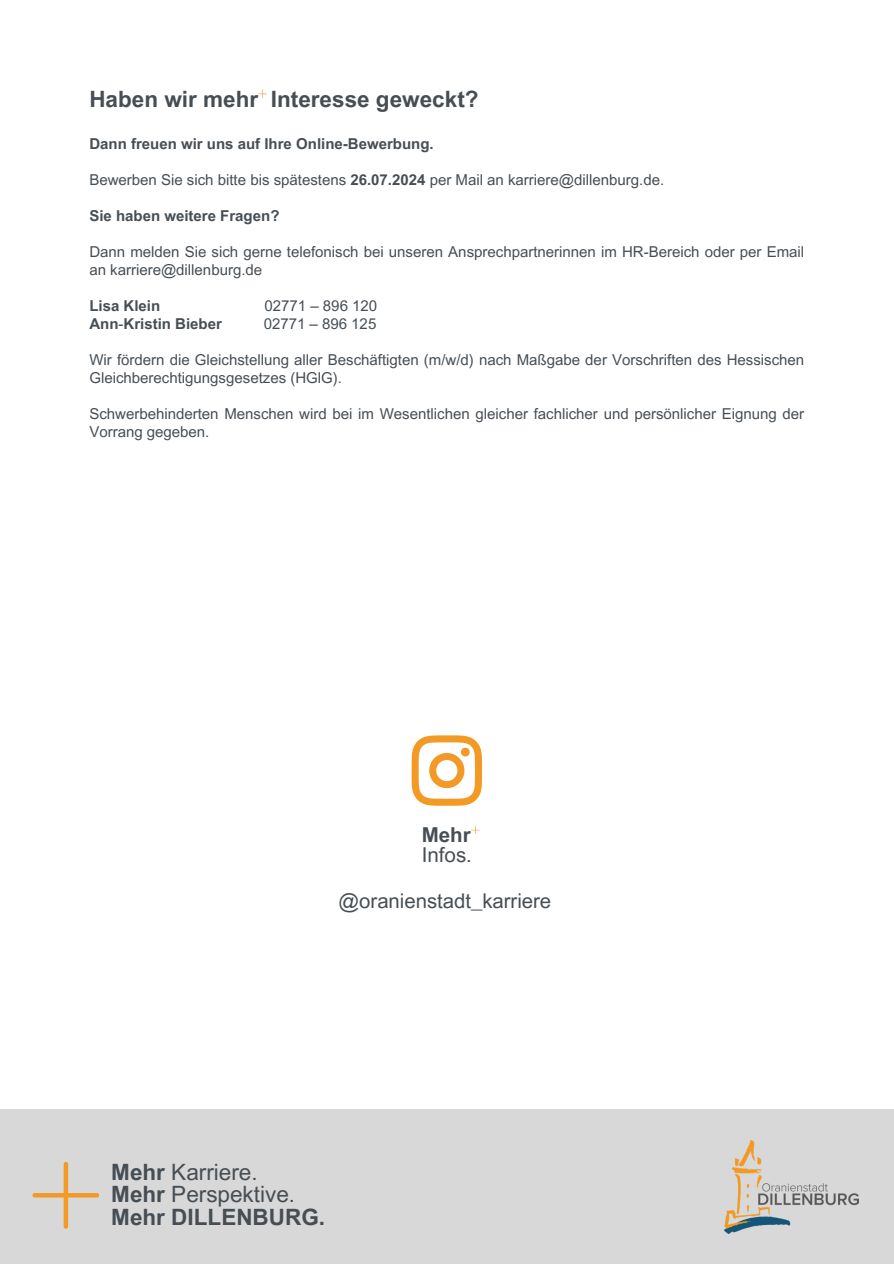
<style>
.page{position:relative;width:894px;height:1264px;background:#fff}
.page>*{position:absolute;margin:0;border:0;box-sizing:border-box;transform-origin:0 0}
.t1{font:700 22.5px/22.5px "Arial MT Pro";color:#464e54}
.t2{font:20.55px/20.2px "Arial MT Pro";color:#464e54}
.t3{font:20.25px "Arial MT Pro";color:#464e54}
.t4{font:15px/18px "Arial MT Pro";color:#464e54}
.t5{font:700 15px "Arial MT Pro";color:#464e54}
.s1{font-weight:700}
.s2{font-weight:400}
</style>
<div class="page">
<svg style="left:258px;top:89px;width:9px;height:9px"></svg>
<div style="left:0;top:1109px;width:893px;height:154px;background:#d8d8d8"></div>
<svg style="left:32px;top:1161px;width:67px;height:67px"></svg>
<img style="left:724px;top:1140px;width:134px;height:93px">
<svg style="left:471px;top:826px;width:8px;height:7px"></svg>
<svg style="left:411px;top:735px;width:71px;height:70px"></svg>
<h1 class="t1" style="left:89px;top:91px;width:390px">Haben wir mehr Interesse geweckt?</h1>
<p class="t5" style="left:89px;top:138px;width:346px">Dann freuen wir uns auf Ihre Online-Bewerbung.</p>
<h3 class="t4" style="left:89px;top:173px;width:576px">Bewerben Sie sich bitte bis spätestens <span class="s1">26.07.2024</span> per Mail an karriere@dillenburg.de.</h3>
<p class="t5" style="left:89px;top:210px;width:191px">Sie haben weitere Fragen?</p>
<h3 class="t4" style="left:89px;top:245px;width:716px">Dann melden Sie sich gerne telefonisch bei unseren Ansprechpartnerinnen im HR-Bereich oder per Email an karriere@dillenburg.de</h3>
<p class="t5" style="left:89px;top:300px;width:72px">Lisa Klein</p>
<p class="t4" style="left:264px;top:299px;width:114px">02771 – 896 120</p>
<p class="t5" style="left:89px;top:318px;width:134px">Ann<span class="s2">-</span>Kristin Bieber</p>
<p class="t4" style="left:263px;top:317px;width:114px">02771 – 896 125</p>
<p class="t4" style="left:89px;top:353px;width:716px">Wir fördern die Gleichstellung aller Beschäftigten (m/w/d) nach Maßgabe der Vorschriften des Hessischen<br>Gleichberechtigungsgesetzes (HGlG).</p>
<p class="t4" style="left:89px;top:407px;width:716px">Schwerbehinderten Menschen wird bei im Wesentlichen gleicher fachlicher und persönlicher Eignung der<br>Vorrang gegeben.</p>
<h2 class="t2" style="left:421px;top:826px;width:52px"><span class="s1">Mehr<br></span>Infos.</h2>
<p class="t3" style="left:338px;top:892px;width:214px">@oranienstadt_karriere</p>
<p class="t1" style="left:111px;top:1163px;width:215px">Mehr <span class="s2">Karriere.<br></span>Mehr <span class="s2">Perspektive.<br></span>Mehr DILLENBURG.</p>
</div>
